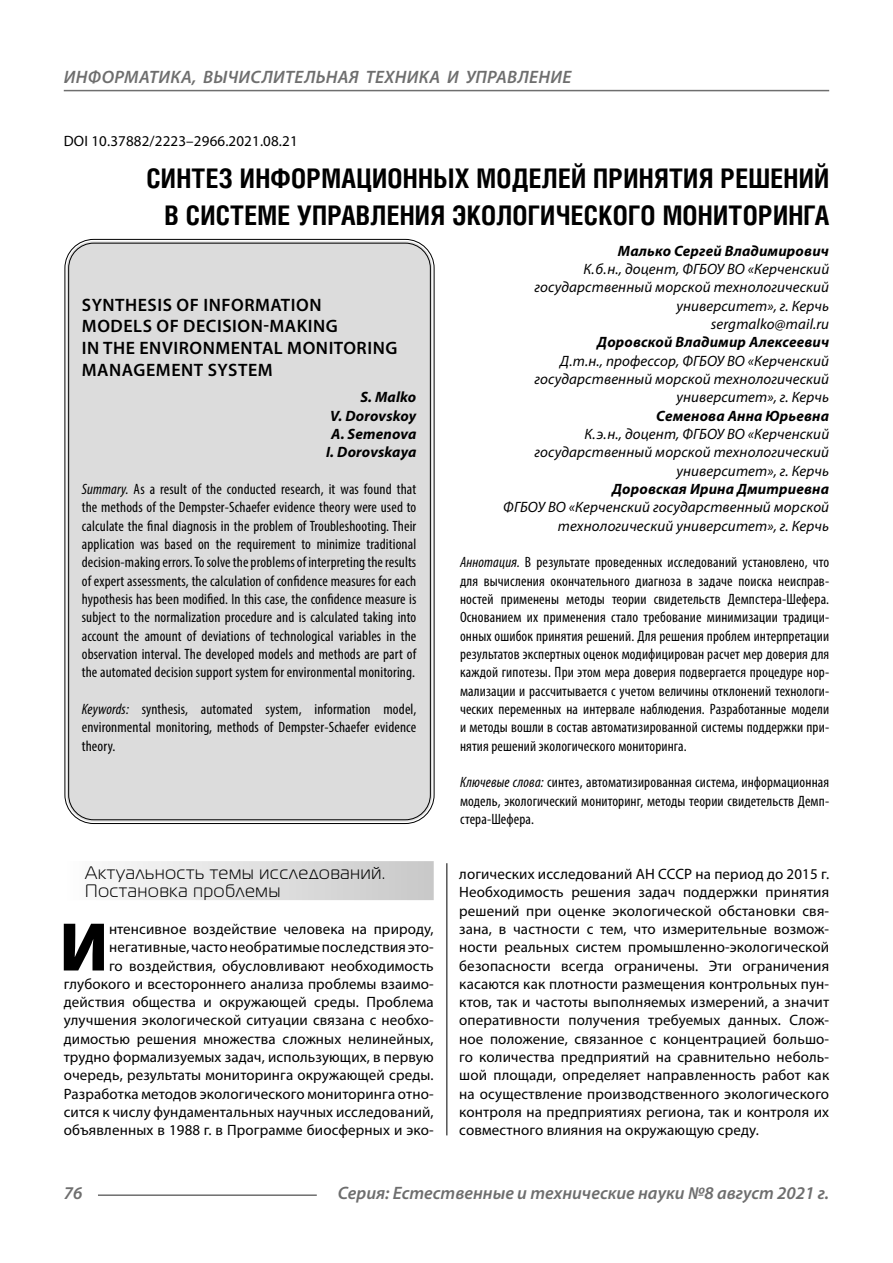
<style>
.page{position:relative;width:893px;height:1263px;background:#fff}
.page>*{position:absolute;margin:0;border:0;box-sizing:border-box;transform-origin:0 0}
.Bukvica{font:900 69.3px "Myriad Pro";color:#000}
.Header{font:700 27px/37.5px "Helios Cond C";letter-spacing:.01em;color:#000;text-align:right}
.t1{font:italic 600 18px "Myriad Pro";color:#6e6e6e}
.Header-eng{font:600 18px/21.6px "Myriad Pro";letter-spacing:.03em;color:#000}
.Subheader_2lines{font:18px/18.3px "Magistral C";letter-spacing:.05em;color:#000}
.Bukvica-2{font:15px/18.3px "Myriad Pro";letter-spacing:.01em;color:#000;text-align:right}
.Annotation-eng{font:condensed 15px/18.3px "Myriad Pro";letter-spacing:.01em;color:#000;text-align:justify}
.Annotation-rus{font:condensed 15px/18.3px "Myriad Pro";letter-spacing:.01em;color:#000;text-align:justify}
.Author-doc{font:italic 15px/18.3px "Myriad Pro";letter-spacing:.01em;color:#000;text-align:right}
.Author{font:italic 700 15px "Myriad Pro";letter-spacing:.01em;color:#000}
.Author-eng{font:italic 700 15px "Myriad Pro";letter-spacing:.01em;color:#000}
.DOI{font:15px "Myriad Pro";letter-spacing:.01em;color:#000}
.Author-email{font:italic 15px "Myriad Pro";letter-spacing:.01em;color:#000}
.s1{font-style:italic}
</style>
<div class="page">
<hr style="left:446px;top:842px;width:1px;height:293px;background:#000">
<div style="left:43px;top:842px;width:786px;height:21px;background:#fff"></div>
<div style="left:64px;top:861px;width:370px;height:39px;background:linear-gradient(to right,#fcfcfc,#c8c8c8)"></div>
<div style="left:67px;top:241px;width:365px;height:581px;background:#dcdcdc;border-radius:27px"></div>
<hr style="left:98px;top:1194px;width:219px;height:2px;background:#6e6e6e">
<hr style="left:64px;top:90px;width:765px;height:1px;background:#6e6e6e">
<p class="t1" style="left:64px;top:66px;width:25px">Информатика</p>
<p class="t1" style="left:192px;top:66px;width:59px">, вычислител</p>
<p class="t1" style="left:316px;top:66px;width:23px">ьная</p>
<p class="t1" style="left:366px;top:66px;width:12px">техника</p>
<p class="t1" style="left:447px;top:66px;width:41px">и управление</p>
<p class="DOI" style="left:64px;top:132px;width:235px">DOI 10.37882/2223–2966.2021.08.21</p>
<p class="Header" style="left:146px;top:159px;width:684px">СИНТЕЗ ИНФОРМАЦИОННЫХ МОДЕЛЕЙ ПРИНЯТИЯ РЕШЕНИЙ<br>В СИСТЕМЕ УПРАВЛЕНИЯ ЭКОЛОГИЧЕСКОГО МОНИТОРИНГА</p>
<p class="Author" style="left:618px;top:241px;width:213px">Малько Сергей Владимирович</p>
<p class="Author-doc" style="left:535px;top:260px;width:296px">К.б.н., доцент, ФГБОУ ВО «Керченский государственный морской технологический университет», г. Керчь</p>
<p class="Author-email" style="left:711px;top:315px;width:120px">sergmalko@mail.ru</p>
<p class="Author" style="left:597px;top:333px;width:233px">Доровской Владимир Алексеевич</p>
<p class="Author-doc" style="left:535px;top:351px;width:296px">Д.т.н., профессор, ФГБОУ ВО «Керченский государственный морской технологический университет», г. Керчь</p>
<p class="Author" style="left:656px;top:406px;width:174px">Семенова Анна Юрьевна</p>
<p class="Author-doc" style="left:535px;top:425px;width:296px">К.э.н., доцент, ФГБОУ ВО «Керченский государственный морской технологический университет», г. Керчь</p>
<p class="Author" style="left:612px;top:479px;width:218px">Доровская Ирина Дмитриевна</p>
<p class="Author-doc" style="left:503px;top:498px;width:327px">ФГБОУ ВО «Керченский государственный морской технологический университет», г. Керчь</p>
<p class="Annotation-rus" style="left:460px;top:553px;width:371px"><span class="s1">Аннотация.</span> В результате проведенных исследований установлено, что для вычисления окончательного диагноза в задаче поиска неисправ&shy;ностей применены методы теории свидетельств Демпстера-Шефера.<br>Основанием их применения стало требование минимизации традици&shy;онных ошибок принятия решений. Для решения проблем интерпретации результатов экспертных оценок модифицирован расчет мер доверия для каждой гипотезы. При этом мера доверия подвергается процедуре нор&shy;мализации и рассчитывается с учетом величины отклонений технологи&shy;ческих переменных на интервале наблюдения. Разработанные модели и методы вошли в состав автоматизированной системы поддержки при&shy;нятия решений экологического мониторинга.</p>
<p class="Annotation-rus" style="left:460px;top:773px;width:371px"><span class="s1">Ключевые слова:</span> синтез, автоматизированная система, информационная модель, экологический мониторинг, методы теории свидетельств Демп&shy;стера-Шефера.</p>
<p class="Subheader_2lines" style="left:85px;top:863px;width:302px">Актуальность темы исследований.<br>Постановка проблемы</p>
<p class="Bukvica" style="left:59px;top:901px;width:50px">И</p>
<p class="Header-eng" style="left:82px;top:293px;width:317px">SYNTHESIS OF INFORMATION<br>MODELS OF DECISION-MAKING<br>IN THE ENVIRONMENTAL MONITORING<br>MANAGEMENT SYSTEM</p>
<p class="Author-eng" style="left:360px;top:388px;width:57px">S. Malko</p>
<p class="Author-eng" style="left:330px;top:406px;width:88px">V. Dorovskoy</p>
<p class="Author-eng" style="left:331px;top:424px;width:87px">A. Semenova</p>
<p class="Author-eng" style="left:326px;top:443px;width:92px">I. Dorovskaya</p>
<p class="Annotation-eng" style="left:82px;top:480px;width:336px"><span class="s1">Summary.</span> As a result of the conducted research, it was found that the methods of the Dempster-Schaefer evidence theory were used to calculate the final diagnosis in the problem of Troubleshooting. Their application was based on the requirement to minimize traditional decision-making errors. To solve the problems of interpreting the results of expert assessments, the calculation of confidence measures for each hypothesis has been modified. In this case, the confidence measure is subject to the normalization procedure and is calculated taking into account the amount of deviations of technological variables in the observation interval. The developed models and methods are part of the automated decision support system for environmental monitoring.</p>
<p class="Annotation-eng" style="left:82px;top:700px;width:336px"><span class="s1">Keywords:</span> synthesis, automated system, information model, environmental monitoring, methods of Dempster-Schaefer evidence theory.</p>
<p class="Bukvica-2" style="left:459px;top:864px;width:371px;text-align:justify">логических исследований АН СССР на период до 2015 г.<br>Необходимость решения задач поддержки принятия решений при оценке экологической обстановки свя&shy;зана, в частности с тем, что измерительные возмож&shy;ности реальных систем промышленно-экологической безопасности всегда ограничены. Эти ограничения касаются как плотности размещения контрольных пун&shy;ктов, так и частоты выполняемых измерений, а значит оперативности получения требуемых данных. Слож&shy;ное положение, связанное с концентрацией большо&shy;го количества предприятий на сравнительно неболь&shy;шой площади, определяет направленность работ как на осуществление производственного экологического контроля на предприятиях региона, так и контроля их совместного влияния на окружающую среду.</p>
<p class="Bukvica-2" style="left:64px;top:919px;width:371px">нтенсивное воздействие человека на природу, негативные, часто необратимые последствия это-<br>го воздействия, обусловливают необходимость глубокого и всестороннего анализа проблемы взаимо&shy;действия общества и окружающей среды. Проблема улучшения экологической ситуации связана с необхо&shy;димостью решения множества сложных нелинейных, трудно формализуемых задач, использующих, в первую очередь, результаты мониторинга окружающей среды.<br>Разработка методов экологического мониторинга отно&shy;сится к числу фундаментальных научных исследований, объявленных в 1988 г. в Программе биосферных и эко-</p>
<p class="t1" style="left:64px;top:1182px;width:20px">76</p>
<p class="t1" style="left:338px;top:1182px;width:493px">Серия: Естественные и технические науки №8 август 2021 г.</p>
</div>
